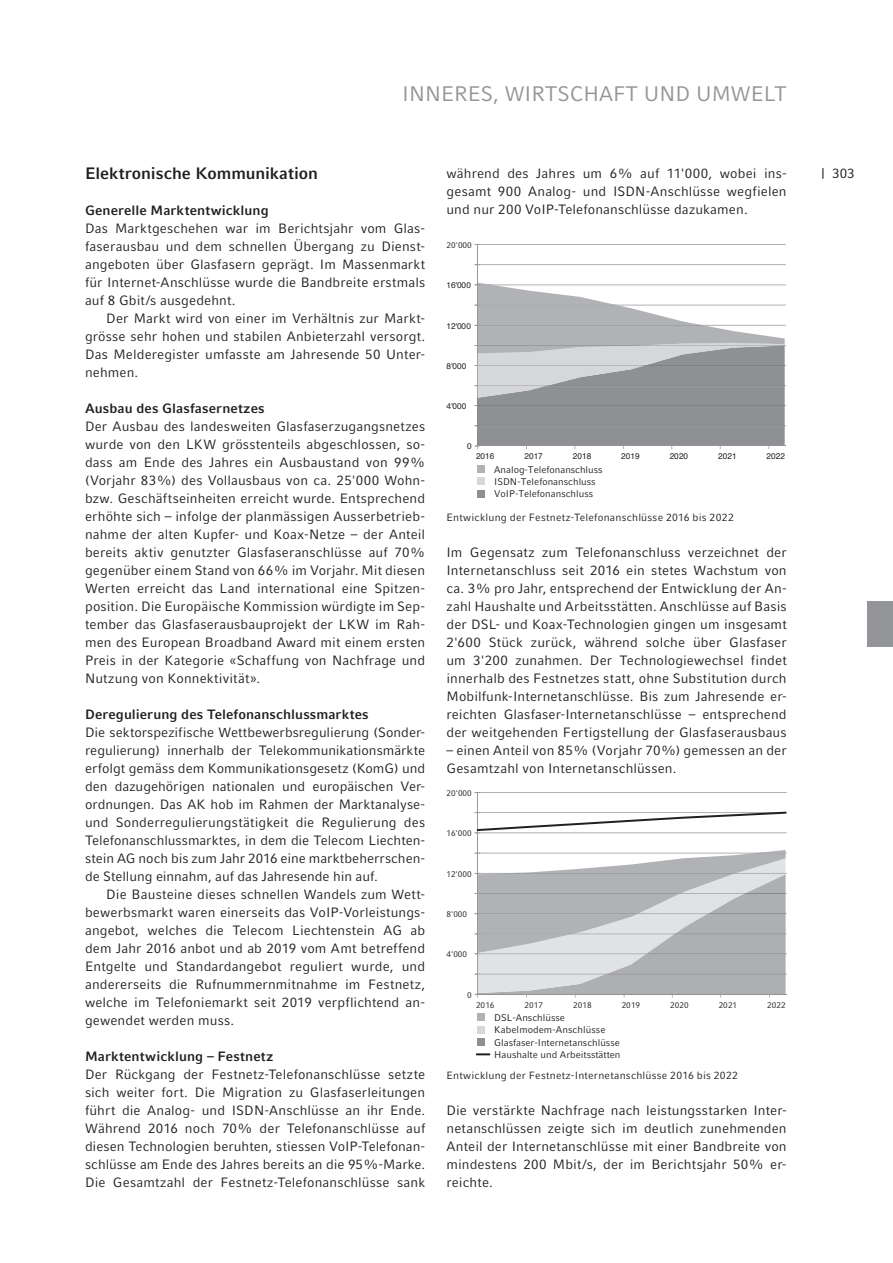
<style>
.page{position:relative;width:893px;height:1263px;background:#fff}
.page>*{position:absolute;margin:0;border:0;box-sizing:border-box;transform-origin:0 0}
.t1{font:21px "Compatil Fact LT Pro";color:#939598}
.t2{font:700 16.5px "Compatil Fact LT Pro";letter-spacing:-.005em;color:#231f20}
.t3{font:13.5px/18px "Compatil Fact LT Pro";letter-spacing:.01em;color:#231f20;text-align:justify}
.t4{font:700 13.5px "Compatil Fact LT Pro";letter-spacing:.005em;color:#231f20}
.t5{font:10.5px "Compatil Fact LT Pro";letter-spacing:.02em;color:#231f20}
.t6{font:9.75px/12.3px "Compatil Fact LT Com";color:#231f20}
.t7{font:8.25px "Compatil Fact LT Com";letter-spacing:-.005em;color:#231f20}
.t8{font:8.25px "Helvetica";letter-spacing:-.005em;color:#231f20}
.t9{font:8.25px "Compatil Fact LT Pro";color:#231f20}
</style>
<div class="page">
<div style="left:867px;top:601px;width:26px;height:46px;background:#939598"></div>
<hr style="left:478px;top:244px;width:308px;height:1px;background:#939598">
<hr style="left:478px;top:264px;width:308px;height:1px;background:#939598">
<hr style="left:478px;top:285px;width:308px;height:1px;background:#939598">
<hr style="left:478px;top:305px;width:308px;height:1px;background:#939598">
<hr style="left:478px;top:325px;width:308px;height:1px;background:#939598">
<hr style="left:478px;top:345px;width:308px;height:1px;background:#939598">
<hr style="left:478px;top:365px;width:308px;height:1px;background:#939598">
<hr style="left:478px;top:385px;width:308px;height:1px;background:#939598">
<hr style="left:478px;top:405px;width:308px;height:1px;background:#939598">
<hr style="left:478px;top:425px;width:308px;height:1px;background:#939598">
<hr style="left:477px;top:245px;width:1px;height:201px;background:#989a9d">
<hr style="left:478px;top:446px;width:308px;height:1px;background:#989a9d">
<svg style="left:474px;top:283px;width:311px;height:166px"></svg>
<div style="left:478px;top:465px;width:7px;height:8px;background:#b1b2b6"></div>
<div style="left:478px;top:478px;width:7px;height:7px;background:#d6d7d9"></div>
<div style="left:478px;top:490px;width:7px;height:7px;background:#8e9093"></div>
<hr style="left:478px;top:792px;width:309px;height:1px;background:#939598">
<hr style="left:478px;top:853px;width:309px;height:1px;background:#939598">
<hr style="left:478px;top:873px;width:309px;height:1px;background:#939598">
<hr style="left:478px;top:893px;width:309px;height:1px;background:#939598">
<hr style="left:478px;top:913px;width:309px;height:1px;background:#939598">
<hr style="left:478px;top:933px;width:309px;height:1px;background:#939598">
<hr style="left:478px;top:953px;width:309px;height:1px;background:#939598">
<hr style="left:478px;top:974px;width:309px;height:1px;background:#939598">
<hr style="left:477px;top:792px;width:1px;height:202px;background:#989a9d">
<hr style="left:478px;top:994px;width:309px;height:1px;background:#989a9d">
<svg style="left:476px;top:1053px;width:14px;height:2px"></svg>
<div style="left:478px;top:1013px;width:7px;height:8px;background:#b1b2b6"></div>
<div style="left:478px;top:1026px;width:7px;height:7px;background:#d6d7d9"></div>
<div style="left:478px;top:1038px;width:7px;height:8px;background:#8e9093"></div>
<svg style="left:474px;top:850px;width:312px;height:147px"></svg>
<svg style="left:474px;top:812px;width:313px;height:21px"></svg>
<h1 class="t1" style="left:402px;top:81px;width:386px">INNERES, WIRTSCHAFT UND UMWELT</h1>
<p class="t2" style="left:85px;top:163px;width:234px">Elektronische Kommunikation</p>
<p class="t4" style="left:85px;top:202px;width:185px">Generelle Marktentwicklung</p>
<p class="t3" style="left:85px;top:219px;width:342px">Das Marktgeschehen war im Berichtsjahr vom Glas&shy;faserausbau und dem schnellen Übergang zu Dienst&shy;angeboten über Glasfasern geprägt. Im Massenmarkt für Internet-Anschlüsse wurde die Bandbreite erstmals auf 8 Gbit/s ausgedehnt.</p>
<p class="t3" style="left:85px;top:309px;width:342px;text-indent:21px">Der Markt wird von einer im Verhältnis zur Markt&shy;grösse sehr hohen und stabilen Anbieterzahl versorgt.<br>Das Melderegister umfasste am Jahresende 50 Unter&shy;nehmen.</p>
<p class="t4" style="left:85px;top:400px;width:181px">Ausbau des Glasfasernetzes</p>
<p class="t3" style="left:85px;top:417px;width:342px">Der Ausbau des landesweiten Glasfaserzugangsnetzes wurde von den LKW grösstenteils abgeschlossen, so&shy;dass am Ende des Jahres ein Ausbaustand von 99% (Vorjahr 83%) des Vollausbaus von ca. 25'000 Wohn&shy;bzw. Geschäftseinheiten erreicht wurde. Entsprechend erhöhte sich – infolge der planmässigen Ausserbetrieb&shy;nahme der alten Kupfer- und Koax-Netze – der Anteil bereits aktiv genutzter Glasfaseranschlüsse auf 70% gegenüber einem Stand von 66% im Vorjahr. Mit diesen Werten erreicht das Land international eine Spitzen&shy;position. Die Europäische Kommission würdigte im Sep&shy;tember das Glasfaserausbauprojekt der LKW im Rah&shy;men des European Broadband Award mit einem ersten Preis in der Kategorie «Schaffung von Nachfrage und Nutzung von Konnektivität».</p>
<p class="t4" style="left:85px;top:706px;width:285px">Deregulierung des Telefonanschlussmarktes</p>
<p class="t3" style="left:85px;top:723px;width:342px">Die sektorspezifische Wettbewerbsregulierung (Sonder&shy;regulierung) innerhalb der Telekommunikationsmärkte erfolgt gemäss dem Kommunikationsgesetz (KomG) und den dazugehörigen nationalen und europäischen Ver&shy;ordnungen. Das AK hob im Rahmen der Marktanalyse&shy;und Sonderregulierungstätigkeit die Regulierung des Telefonanschlussmarktes, in dem die Telecom Liechten&shy;stein AG noch bis zum Jahr 2016 eine marktbeherrschen&shy;de Stellung einnahm, auf das Jahresende hin auf.</p>
<p class="t3" style="left:85px;top:885px;width:342px;text-indent:21px">Die Bausteine dieses schnellen Wandels zum Wett&shy;bewerbsmarkt waren einerseits das VoIP-Vorleistungs&shy;angebot, welches die Telecom Liechtenstein AG ab dem Jahr 2016 anbot und ab 2019 vom Amt betreffend Entgelte und Standardangebot reguliert wurde, und andererseits die Rufnummernmitnahme im Festnetz, welche im Telefoniemarkt seit 2019 verpflichtend an&shy;gewendet werden muss.</p>
<p class="t4" style="left:85px;top:1048px;width:190px">Marktentwicklung – Festnetz</p>
<p class="t3" style="left:85px;top:1065px;width:342px">Der Rückgang der Festnetz-Telefonanschlüsse setzte sich weiter fort. Die Migration zu Glasfaserleitungen führt die Analog- und ISDN-Anschlüsse an ihr Ende.<br>Während 2016 noch 70% der Telefonanschlüsse auf diesen Technologien beruhten, stiessen VoIP-Telefonan&shy;schlüsse am Ende des Jahres bereits an die 95%-Marke.<br>Die Gesamtzahl der Festnetz-Telefonanschlüsse sank</p>
<p class="t3" style="left:446px;top:165px;width:342px">während des Jahres um 6% auf 11'000, wobei ins&shy;gesamt 900 Analog- und ISDN-Anschlüsse wegfielen und nur 200 VoIP-Telefonanschlüsse dazukamen.</p>
<p class="t9" style="left:446px;top:240px;width:27px">20'000</p>
<p class="t8" style="left:446px;top:279px;width:26px">16'000</p>
<p class="t8" style="left:446px;top:319px;width:26px">12'000</p>
<p class="t8" style="left:446px;top:360px;width:21px">8'000</p>
<p class="t8" style="left:446px;top:400px;width:21px">4'000</p>
<p class="t8" style="left:467px;top:440px;width:6px">0</p>
<p class="t8" style="left:476px;top:450px;width:20px">2016</p>
<p class="t8" style="left:524px;top:450px;width:20px">2017</p>
<p class="t8" style="left:573px;top:450px;width:20px">2018</p>
<p class="t8" style="left:621px;top:450px;width:20px">2019</p>
<p class="t8" style="left:670px;top:450px;width:20px">2020</p>
<p class="t8" style="left:767px;top:450px;width:20px">2022</p>
<p class="t6" style="left:494px;top:463px;width:110px">Analog-Telefonanschluss<br>ISDN-Telefonanschluss<br>VoIP-Telefonanschluss</p>
<p class="t8" style="left:718px;top:450px;width:20px">2021</p>
<p class="t5" style="left:446px;top:511px;width:289px">Entwicklung der Festnetz-Telefonanschlüsse 2016 bis 2022</p>
<p class="t3" style="left:446px;top:543px;width:342px">Im Gegensatz zum Telefonanschluss verzeichnet der Internetanschluss seit 2016 ein stetes Wachstum von ca. 3% pro Jahr, entsprechend der Entwicklung der An&shy;zahl Haushalte und Arbeitsstätten. Anschlüsse auf Basis der DSL- und Koax-Technologien gingen um insgesamt 2'600 Stück zurück, während solche über Glasfaser um 3'200 zunahmen. Der Technologiewechsel findet innerhalb des Festnetzes statt, ohne Substitution durch Mobilfunk-Internetanschlüsse. Bis zum Jahresende er&shy;reichten Glasfaser-Internetanschlüsse – entsprechend der weitgehenden Fertigstellung der Glasfaserausbaus</p>
<p class="t3" style="left:446px;top:741px;width:342px">– einen Anteil von 85% (Vorjahr 70%) gemessen an der<br>Gesamtzahl von Internetanschlüssen.</p>
<p class="t7" style="left:446px;top:788px;width:27px">20'000</p>
<p class="t7" style="left:446px;top:829px;width:27px">16'000</p>
<p class="t7" style="left:446px;top:869px;width:27px">12'000</p>
<p class="t7" style="left:446px;top:909px;width:22px">8'000</p>
<p class="t7" style="left:446px;top:950px;width:22px">4'000</p>
<p class="t7" style="left:467px;top:990px;width:6px">0</p>
<p class="t7" style="left:476px;top:1000px;width:20px">2016</p>
<p class="t7" style="left:525px;top:1000px;width:20px">2017</p>
<p class="t7" style="left:573px;top:1000px;width:20px">2018</p>
<p class="t7" style="left:622px;top:1000px;width:20px">2019</p>
<p class="t7" style="left:670px;top:1000px;width:20px">2020</p>
<p class="t7" style="left:767px;top:1000px;width:20px">2022</p>
<p class="t6" style="left:494px;top:1011px;width:128px">DSL-Anschlüsse<br>Kabelmodem-Anschlüsse<br>Glasfaser-Internetanschlüsse<br>Haushalte und Arbeitsstätten</p>
<p class="t7" style="left:719px;top:1000px;width:20px">2021</p>
<p class="t5" style="left:446px;top:1069px;width:293px">Entwicklung der Festnetz-Internetanschlüsse 2016 bis 2022</p>
<p class="t3" style="left:446px;top:1101px;width:342px">Die verstärkte Nachfrage nach leistungsstarken Inter&shy;netanschlüssen zeigte sich im deutlich zunehmenden Anteil der Internetanschlüsse mit einer Bandbreite von mindestens 200 Mbit/s, der im Berichtsjahr 50% er&shy;reichte.</p>
<p class="t3" style="left:821px;top:165px;width:35px">| 303</p>
</div>
